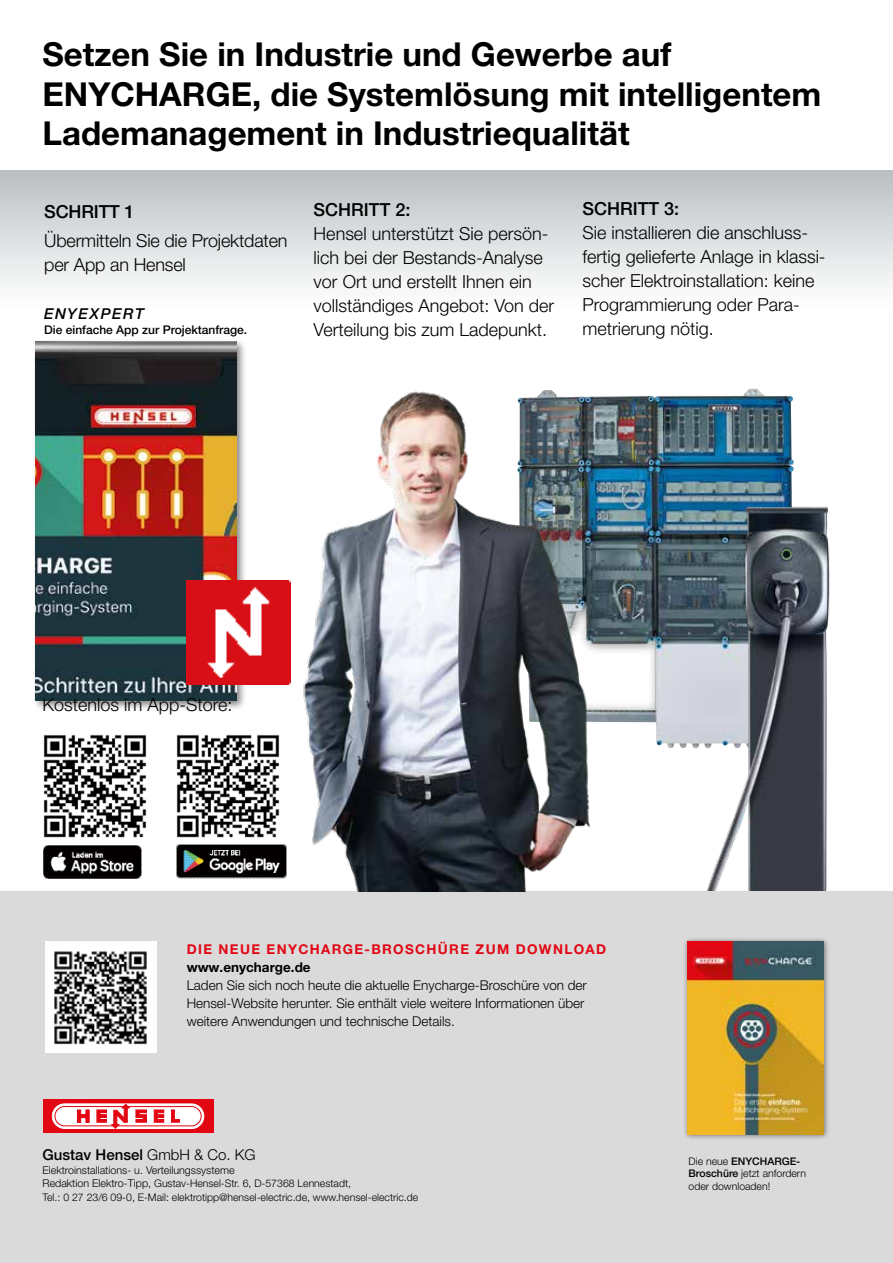
<style>
.page{position:relative;width:893px;height:1263px;background:#fff}
.page>*{position:absolute;margin:0;border:0;box-sizing:border-box;transform-origin:0 0}
.t1{font:700 33px/39.6px "Helvetica Neue LT Pro";color:#000}
.t2{font:300 18px/24px "Helvetica Neue LT Pro";color:#000}
.t3{font:500 18px "Helvetica Neue LT Pro";color:#000}
.t4{font:500 15px "Helvetica Neue LT Pro";color:#000}
.t5{font:italic 500 15px "Helvetica Neue LT Pro";letter-spacing:.1em;color:#000}
.t6{font:300 13.5px/18px "Helvetica Neue LT Pro";color:#000}
.t7{font:700 13.5px "Helvetica Neue LT Pro";letter-spacing:.1em;color:#e30613}
.t8{font:700 13.5px "Helvetica Neue LT Pro";color:#000}
.t9{font:500 12px "Helvetica Neue LT Pro";color:#000}
.t10{font:300 10.8px "Helvetica Neue LT Pro";color:#000}
.t11{font:300 10.5px/12.6px "Helvetica Neue LT Pro";color:#000}
.s1{font-weight:300}
.s2{font-size:10.8px}
.s3{font-weight:500}
</style>
<div class="page">
<img style="left:632px;top:390px;width:118px;height:333px">
<div style="left:0;top:170px;width:893px;height:140px;background:linear-gradient(to bottom,#babfc2,#fff)"></div>
<img style="left:653px;top:480px;width:177px;height:411px">
<div style="left:32px;top:338px;width:215px;height:373px;background:#000;opacity:.5"></div>
<img style="left:36px;top:342px;width:200px;height:358px">
<img style="left:186px;top:580px;width:87px;height:104px">
<img style="left:43px;top:734px;width:104px;height:104px">
<img style="left:43px;top:846px;width:98px;height:32px">
<img style="left:176px;top:734px;width:97px;height:104px">
<img style="left:177px;top:845px;width:96px;height:33px">
<div style="left:0;top:891px;width:893px;height:372px;background:#dadada"></div>
<div style="left:43px;top:1099px;width:170px;height:34px;background:#e30613"></div>
<svg style="left:52px;top:1103px;width:152px;height:26px"></svg>
<img style="left:273px;top:390px;width:359px;height:501px">
<div style="left:45px;top:941px;width:111px;height:112px;background:#fff"></div>
<img style="left:54px;top:951px;width:93px;height:94px">
<div style="left:683px;top:937px;width:147px;height:203px;background:#000;opacity:.5"></div>
<img style="left:687px;top:941px;width:137px;height:193px">
<h1 class="t1" style="left:43px;top:34px;width:780px">Setzen Sie in Industrie und Gewerbe auf<br>ENYCHARGE, die Systemlösung mit intelligentem<br>Lademanagement in Industriequalität</h1>
<p class="t3" style="left:44px;top:201px;width:92px">SCHRITT 1</p>
<p class="t2" style="left:44px;top:228px;width:245px">Übermitteln Sie die Projektdaten per App an Hensel</p>
<p class="t5" style="left:44px;top:305px;width:101px">ENYEXPERT</p>
<p class="t9" style="left:44px;top:322px;width:204px">Die einfache App zur Projektanfrage.</p>
<p class="t3" style="left:314px;top:199px;width:98px">SCHRITT 2:</p>
<p class="t2" style="left:314px;top:221px;width:242px">Hensel unterstützt Sie persön&shy;lich bei der Bestands-Analyse vor Ort und erstellt Ihnen ein vollständiges Angebot: Von der<br>Verteilung bis zum Ladepunkt.</p>
<p class="t3" style="left:583px;top:198px;width:98px">SCHRITT 3:</p>
<p class="t2" style="left:583px;top:221px;width:245px">Sie installieren die anschluss&shy;fertig gelieferte Anlage in klassi&shy;scher Elektroinstallation: keine<br>Programmierung oder Para&shy;metrierung nötig.</p>
<p class="t2" style="left:43px;top:692px;width:192px">Kostenlos im App-Store:</p>
<p class="t7" style="left:187px;top:941px;width:421px">DIE NEUE ENYCHARGE-BROSCHÜRE ZUM DOWNLOAD</p>
<p class="t8" style="left:187px;top:959px;width:125px">www.enycharge.de</p>
<p class="t6" style="left:187px;top:976px;width:402px">Laden Sie sich noch heute die aktuelle Enycharge-Broschüre von der<br>Hensel-Website herunter. Sie enthält viele weitere Informationen über weitere Anwendungen und technische Details.</p>
<p class="t4" style="left:43px;top:1146px;width:215px">Gustav Hensel <span class="s1">GmbH &amp; Co. KG</span></p>
<p class="t10" style="left:43px;top:1163px;width:194px">Elektroinstallations- u. Verteilungssysteme</p>
<p class="t11" style="left:43px;top:1176px;width:377px;line-height:13.5px"><span class="s2">Redaktion Elektro-Tipp,</span> Gustav-Hensel-Str. 6, D-57368 Lennestadt,<br>Tel.: 0 27 23/6 09-0, E-Mail: elektrotipp@hensel-electric.de, www.hensel-electric.de</p>
<p class="t11" style="left:688px;top:1154px;width:119px">Die neue <span class="s3">ENYCHARGE-<br>Broschüre</span> jetzt anfordern oder downloaden!</p>
</div>
